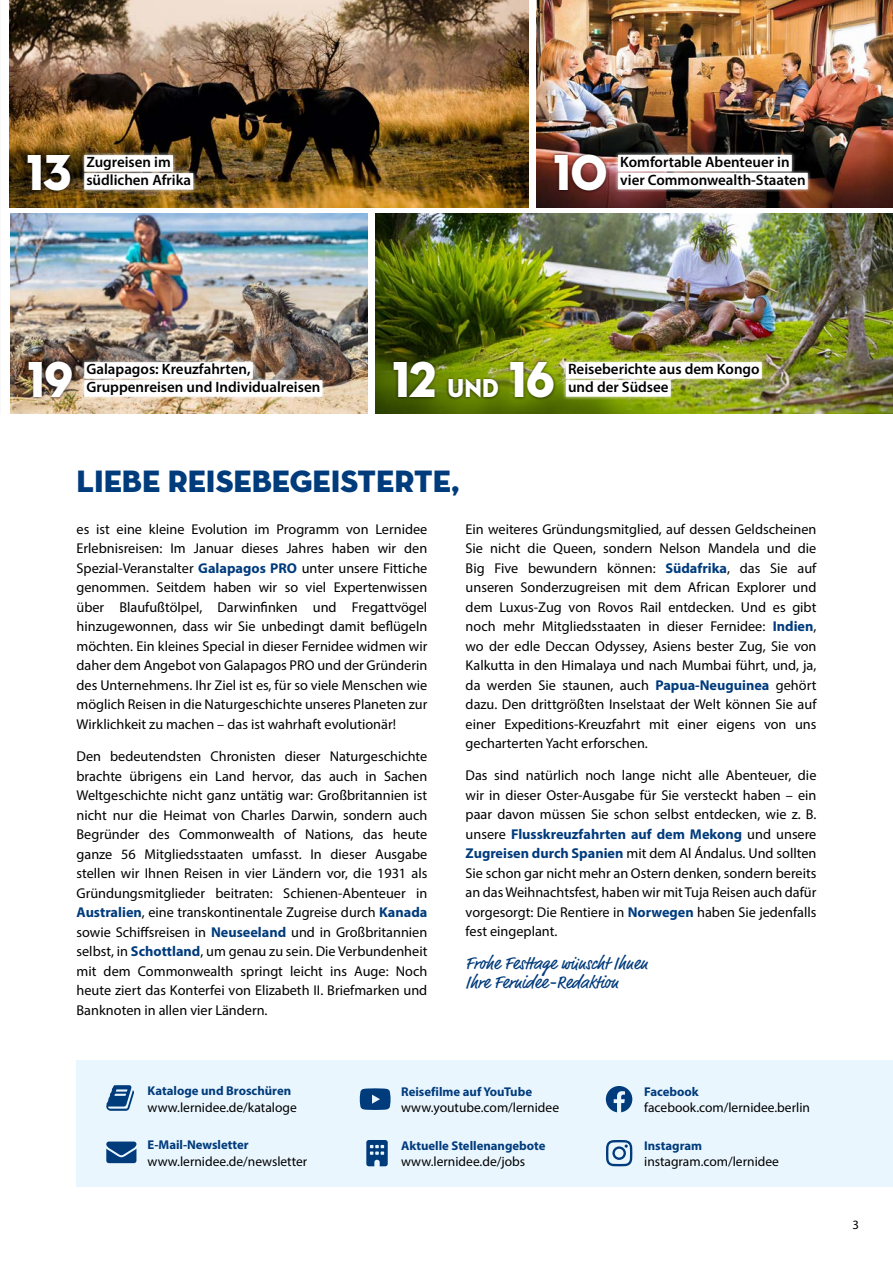
<style>
.page{position:relative;width:893px;height:1263px;background:#fff}
.page>*{position:absolute;margin:0;border:0;box-sizing:border-box;transform-origin:0 0}
.t1{font:51.45px "Neutraface Display Titling";letter-spacing:-.015em;color:#fff;scale:.91 1}
.t2{font:31.5px "Neutraface Display Titling";color:#003b7c}
.t3{font:18px/19.5px "Market Pro";color:#003b7c}
.t4{font:600 15px/18px "Myriad Pro";color:#000}
.t5{font:14.25px/19.5px "Myriad Pro";color:#000;text-align:justify}
.t6{font:13.5px "Myriad Pro";color:#000}
.t7{font:700 12.75px "Myriad Pro";color:#003b7c}
.t8{font:12.75px "Myriad Pro";color:#000}
.s1{font-size:26.4px}
.s2{font-weight:700;color:#003b7c}
</style>
<div class="page">
<img style="left:537px;top:0;width:356px;height:207px">
<img style="left:10px;top:0;width:518px;height:207px">
<div style="left:77px;top:1060px;width:816px;height:127px;background:#eaf6fe"></div>
<svg style="left:606px;top:1086px;width:26px;height:26px"></svg>
<svg style="left:606px;top:1140px;width:26px;height:26px"></svg>
<svg style="left:360px;top:1088px;width:30px;height:22px"></svg>
<svg style="left:106px;top:1085px;width:28px;height:26px"></svg>
<img style="left:11px;top:214px;width:356px;height:200px">
<img style="left:376px;top:214px;width:517px;height:200px">
<div style="left:390px;top:358px;width:167px;height:43px;background:#000;opacity:.7"></div>
<div style="left:551px;top:151px;width:58px;height:43px;background:#000;opacity:.7"></div>
<div style="left:614px;top:151px;width:197px;height:42px;background:#fff;opacity:.7"></div>
<div style="left:618px;top:155px;width:174px;height:16px;background:#fff"></div>
<div style="left:618px;top:173px;width:190px;height:16px;background:#fff"></div>
<div style="left:24px;top:151px;width:50px;height:43px;background:#000;opacity:.7"></div>
<div style="left:81px;top:152px;width:116px;height:41px;background:#fff;opacity:.7"></div>
<div style="left:84px;top:155px;width:89px;height:17px;background:#fff"></div>
<div style="left:84px;top:173px;width:109px;height:17px;background:#fff"></div>
<svg style="left:106px;top:1141px;width:30px;height:22px"></svg>
<svg style="left:366px;top:1140px;width:22px;height:26px"></svg>
<div style="left:81px;top:359px;width:245px;height:41px;background:#fff;opacity:.7"></div>
<div style="left:84px;top:362px;width:169px;height:17px;background:#fff"></div>
<div style="left:84px;top:380px;width:238px;height:17px;background:#fff"></div>
<div style="left:25px;top:358px;width:50px;height:43px;background:#000;opacity:.7"></div>
<div style="left:562px;top:359px;width:203px;height:41px;background:#fff;opacity:.7"></div>
<div style="left:566px;top:362px;width:196px;height:17px;background:#fff"></div>
<div style="left:566px;top:380px;width:105px;height:17px;background:#fff"></div>
<h1 class="t1" style="left:27px;top:140px;width:51px">13</h1>
<p class="t4" style="left:86px;top:153px;width:106px">Zugreisen im südlichen Afrika</p>
<h1 class="t1" style="left:554px;top:140px;width:60px">10</h1>
<p class="t4" style="left:620px;top:153px;width:171px">Komfortable Abenteuer in</p>
<p class="t4" style="left:620px;top:171px;width:187px">vier Commonwealth-Staaten</p>
<h1 class="t1" style="left:28px;top:347px;width:51px">19</h1>
<p class="t4" style="left:86px;top:360px;width:166px">Galapagos: Kreuzfahrten,</p>
<p class="t4" style="left:86px;top:378px;width:235px">Gruppenreisen und Individualreisen</p>
<h1 class="t1" style="left:393px;top:347px;width:180px">12 <span class="s1">und</span> 16</h1>
<p class="t4" style="left:568px;top:360px;width:193px">Reiseberichte aus dem Kongo und der Südsee</p>
<h2 class="t2" style="left:77px;top:462px;width:385px">LIEBE REISEBEGEISTERTE,</h2>
<p class="t5" style="left:77px;top:519px;width:352px">es ist eine kleine Evolution im Programm von Lernidee Erlebnisreisen: Im Januar dieses Jahres haben wir den Spezial-Veranstalter <span class="s2">Galapagos PRO</span> unter unsere Fittiche genommen. Seitdem haben wir so viel Expertenwissen über Blaufußtölpel, Darwinfinken und Fregattvögel hinzugewonnen, dass wir Sie unbedingt damit beflügeln möchten. Ein kleines Special in dieser Fernidee widmen wir daher dem Angebot von Galapagos PRO und der Gründerin des Unternehmens. Ihr Ziel ist es, für so viele Menschen wie möglich Reisen in die Naturgeschichte unseres Planeten zur Wirklichkeit zu machen – das ist wahrhaft evolutionär!</p>
<p class="t5" style="left:77px;top:746px;width:352px">Den bedeutendsten Chronisten dieser Naturgeschichte brachte übrigens ein Land hervor, das auch in Sachen Weltgeschichte nicht ganz untätig war: Großbritannien ist nicht nur die Heimat von Charles Darwin, sondern auch Begründer des Commonwealth of Nations, das heute ganze 56 Mitgliedsstaaten umfasst. In dieser Ausgabe stellen wir Ihnen Reisen in vier Ländern vor, die 1931 als Gründungsmitglieder beitraten: Schienen-Abenteuer in <span class="s2">Australien</span>, eine transkontinentale Zugreise durch <span class="s2">Kanada </span>sowie Schiffsreisen in <span class="s2">Neuseeland</span> und in Großbritannien selbst, in <span class="s2">Schottland</span>, um genau zu sein. Die Verbundenheit mit dem Commonwealth springt leicht ins Auge: Noch heute ziert das Konterfei von Elizabeth II. Briefmarken und Banknoten in allen vier Ländern.</p>
<p class="t5" style="left:466px;top:519px;width:352px">Ein weiteres Gründungsmitglied, auf dessen Geldscheinen Sie nicht die Queen, sondern Nelson Mandela und die Big Five bewundern können: <span class="s2">Südafrika</span>, das Sie auf unseren Sonderzugreisen mit dem African Explorer und dem Luxus-Zug von Rovos Rail entdecken. Und es gibt noch mehr Mitgliedsstaaten in dieser Fernidee: <span class="s2">Indien</span>, wo der edle Deccan Odyssey, Asiens bester Zug, Sie von Kalkutta in den Himalaya und nach Mumbai führt, und, ja, da werden Sie staunen, auch <span class="s2">Papua-Neuguinea</span> gehört dazu. Den drittgrößten Inselstaat der Welt können Sie auf einer Expeditions-Kreuzfahrt mit einer eigens von uns gecharterten Yacht erforschen.</p>
<p class="t5" style="left:466px;top:766px;width:352px">Das sind natürlich noch lange nicht alle Abenteuer, die wir in dieser Oster-Ausgabe für Sie versteckt haben – ein paar davon müssen Sie schon selbst entdecken, wie z. B. unsere <span class="s2">Flusskreuzfahrten auf dem Mekong</span> und unsere <span class="s2">Zugreisen durch Spanien</span> mit dem Al Ándalus. Und sollten Sie schon gar nicht mehr an Ostern denken, sondern bereits an das Weihnachtsfest, haben wir mit Tuja Reisen auch dafür vorgesorgt: Die Rentiere in <span class="s2">Norwegen</span> haben Sie jedenfalls fest eingeplant.</p>
<p class="t3" style="left:466px;top:954px;width:183px">Frohe Festtage wünscht Ihnen<br>Ihre Fernidee-Redaktion</p>
<p class="t7" style="left:148px;top:1083px;width:145px">Kataloge und Broschüren</p>
<p class="t6" style="left:148px;top:1099px;width:151px">www.lernidee.de/kataloge</p>
<p class="t7" style="left:148px;top:1137px;width:103px">E-Mail-Newsletter</p>
<p class="t6" style="left:148px;top:1153px;width:161px">www.lernidee.de/newsletter</p>
<p class="t7" style="left:401px;top:1083px;width:132px">Reisefilme auf YouTube</p>
<p class="t6" style="left:401px;top:1099px;width:159px">www.youtube.com/lernidee</p>
<p class="t7" style="left:401px;top:1137px;width:146px">Aktuelle Stellenangebote</p>
<p class="t6" style="left:401px;top:1153px;width:125px">www.lernidee.de/jobs</p>
<p class="t7" style="left:644px;top:1083px;width:56px">Facebook</p>
<p class="t6" style="left:644px;top:1099px;width:167px">facebook.com/lernidee.berlin</p>
<p class="t7" style="left:644px;top:1137px;width:59px">Instagram</p>
<p class="t6" style="left:644px;top:1153px;width:136px">instagram.com/lernidee</p>
<p class="t8" style="left:852px;top:1217px;width:8px">3</p>
</div>
